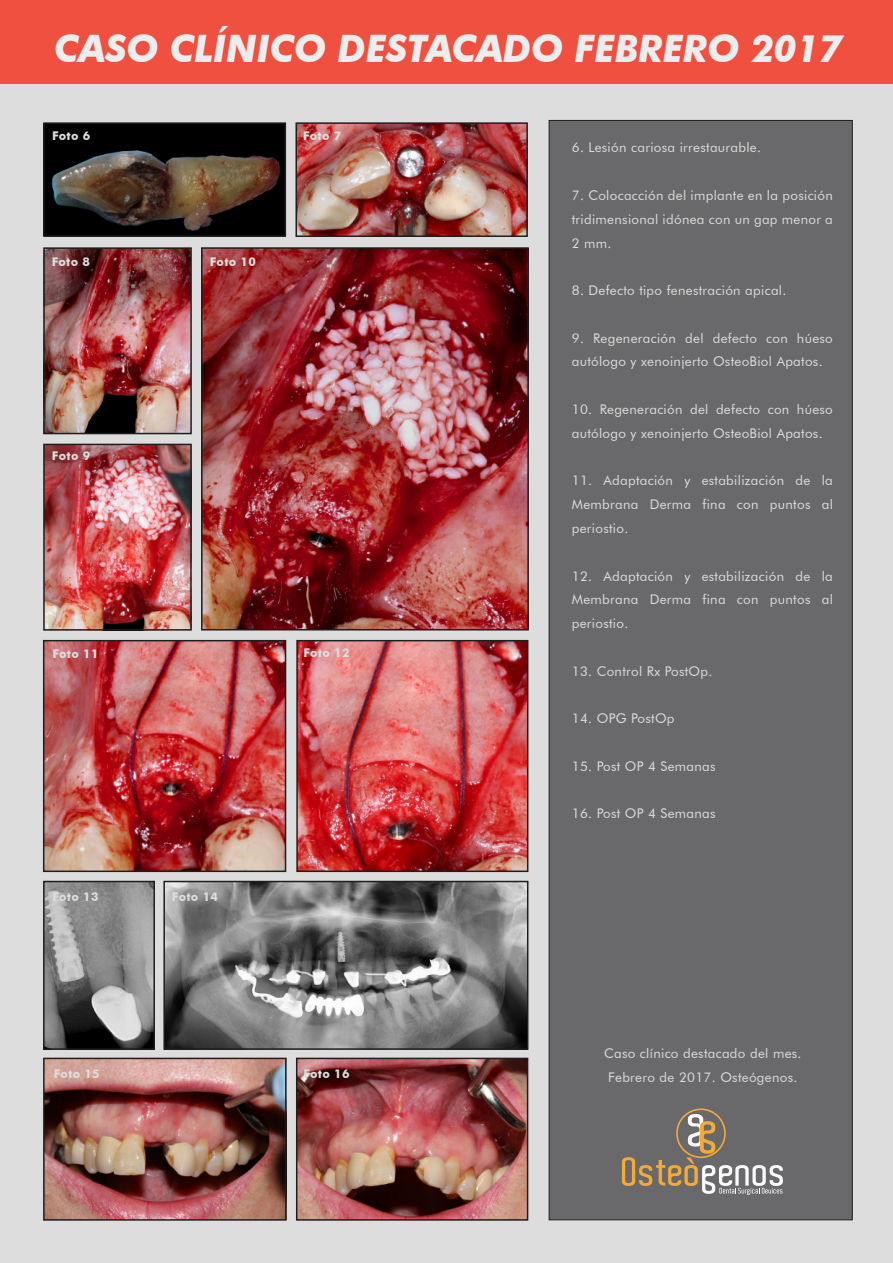
<style>
.page{position:relative;width:893px;height:1263px;background:#ddd}
.page>*{position:absolute;margin:0;border:0;box-sizing:border-box;transform-origin:0 0}
.t1{font:italic 700 37.8px "Futura BT";letter-spacing:-.01em;color:#ededed}
.t2{font:13.35px/23.9px "Futura BT";letter-spacing:.025em;color:#ddd;text-align:justify}
.t3{font:700 12px "Futura BT";letter-spacing:.025em;color:#ddd}
</style>
<div class="page">
<div style="left:0;top:0;width:893px;height:83px;background:#ef5040"></div>
<div style="left:549px;top:120px;width:304px;height:1100px;background:#69696b;border:1px solid #1e1e1e"></div>
<div style="left:676px;top:1108px;width:50px;height:50px;border:2px solid #f3aa39;border-radius:50%"></div>
<svg style="left:622px;top:1114px;width:161px;height:81px"></svg>
<img style="left:46px;top:125px;width:237px;height:109px">
<img style="left:46px;top:250px;width:143px;height:181px">
<div style="left:43px;top:122px;width:243px;height:115px;border:2px solid #1e1e1e"></div>
<img style="left:298px;top:125px;width:227px;height:109px">
<div style="left:295px;top:122px;width:233px;height:115px;border:2px solid #1e1e1e"></div>
<div style="left:43px;top:247px;width:149px;height:187px;border:2px solid #1e1e1e"></div>
<img style="left:299px;top:643px;width:226px;height:226px">
<img style="left:46px;top:643px;width:237px;height:226px">
<img style="left:45px;top:1060px;width:240px;height:159px">
<img style="left:46px;top:447px;width:143px;height:181px">
<div style="left:43px;top:444px;width:149px;height:187px;border:2px solid #1e1e1e"></div>
<img style="left:204px;top:250px;width:322px;height:377px">
<div style="left:201px;top:247px;width:328px;height:383px;border:2px solid #1e1e1e"></div>
<div style="left:43px;top:640px;width:243px;height:232px;border:2px solid #1e1e1e"></div>
<div style="left:296px;top:640px;width:232px;height:232px;border:2px solid #1e1e1e"></div>
<img style="left:46px;top:884px;width:106px;height:163px">
<div style="left:43px;top:881px;width:112px;height:169px;border:2px solid #1e1e1e"></div>
<img style="left:166px;top:884px;width:359px;height:163px">
<div style="left:163px;top:881px;width:365px;height:169px;border:2px solid #1e1e1e"></div>
<img style="left:299px;top:1061px;width:226px;height:157px">
<div style="left:296px;top:1058px;width:232px;height:163px;border:2px solid #1e1e1e"></div>
<div style="left:43px;top:1058px;width:244px;height:163px;border:1px solid #1e1e1e"></div>
<h1 class="t1" style="left:54px;top:26px;width:790px">CASO CLÍNICO DESTACADO FEBRERO 2017</h1>
<p class="t3" style="left:52px;top:127px;width:40px">Foto 7</p>
<p class="t3" style="left:52px;top:129px;width:40px">Foto 6</p>
<p class="t3" style="left:303px;top:129px;width:40px">Foto 7</p>
<p class="t3" style="left:52px;top:254px;width:40px">Foto 8</p>
<p class="t3" style="left:52px;top:448px;width:40px">Foto 9</p>
<p class="t3" style="left:210px;top:254px;width:48px">Foto 10</p>
<p class="t3" style="left:213px;top:254px;width:48px">Foto 10</p>
<p class="t3" style="left:52px;top:646px;width:48px">Foto 11</p>
<p class="t3" style="left:303px;top:646px;width:48px">Foto 12</p>
<p class="t3" style="left:52px;top:889px;width:48px">Foto 13</p>
<p class="t3" style="left:172px;top:889px;width:48px">Foto 14</p>
<p class="t3" style="left:54px;top:1066px;width:48px">Foto 15</p>
<p class="t3" style="left:303px;top:1066px;width:48px">Foto 16</p>
<p class="t2" style="left:572px;top:136px;width:191px">6. Lesión cariosa irrestaurable.</p>
<p class="t2" style="left:572px;top:183px;width:263px">7. Colocacción del implante en la posición tridimensional idónea con un gap menor a 2 mm.</p>
<p class="t2" style="left:572px;top:278px;width:216px">8. Defecto tipo fenestración apical.</p>
<p class="t2" style="left:572px;top:326px;width:263px">9. Regeneración del defecto con húeso autólogo y xenoinjerto OsteoBiol Apatos.</p>
<p class="t2" style="left:572px;top:397px;width:263px">10. Regeneración del defecto con húeso autólogo y xenoinjerto OsteoBiol Apatos.</p>
<p class="t2" style="left:572px;top:469px;width:263px">11. Adaptación y estabilización de la Membrana Derma fina con puntos al periostio.</p>
<p class="t2" style="left:572px;top:564px;width:263px">12. Adaptación y estabilización de la Membrana Derma fina con puntos al periostio.</p>
<p class="t2" style="left:572px;top:659px;width:142px">13. Control Rx PostOp.</p>
<p class="t2" style="left:572px;top:706px;width:104px">14. OPG PostOp</p>
<p class="t2" style="left:572px;top:754px;width:145px">15. Post OP 4 Semanas</p>
<p class="t2" style="left:572px;top:801px;width:145px">16. Post OP 4 Semanas</p>
<p class="t2" style="left:604px;top:1042px;width:199px;text-align:center">Caso clínico destacado del mes.<br>Febrero de 2017. Osteógenos.</p>
</div>
